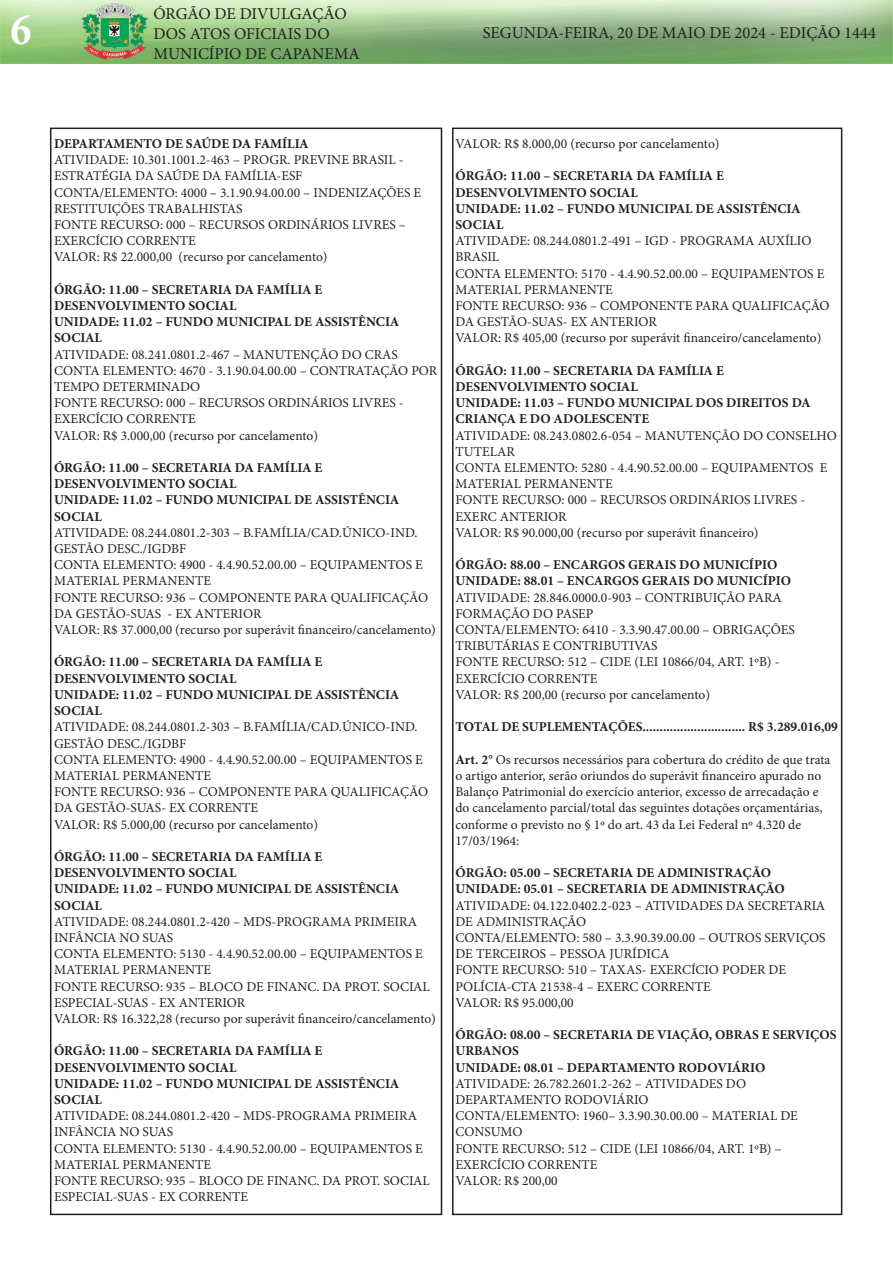
<style>
.page{position:relative;width:893px;height:1263px;background:#fff}
.page>*{position:absolute;margin:0;border:0;box-sizing:border-box;transform-origin:0 0}
.t1{font:700 condensed 45px "Minion Pro";color:#fff}
.t2{font:16.5px/19.8px "Minion Pro";color:#231f20}
.t3{font:13.5px/16.2px "Minion Pro";color:#231f20}
.t4{font:700 13.5px/16.2px "Minion Pro";color:#231f20}
.s1{font-weight:700}
</style>
<div class="page">
<div style="left:50px;top:128px;width:392px;height:1087px;border:2px solid #231f20"></div>
<img style="left:0;top:0;width:893px;height:64px">
<div style="left:452px;top:128px;width:390px;height:1087px;border:2px solid #231f20"></div>
<h1 class="t1" style="left:11px;top:-1px;width:22px">6</h1>
<p class="t2" style="left:153px;top:4px;width:208px">ÓRGÃO DE DIVULGAÇÃO<br>DOS ATOS OFICIAIS DO<br>MUNICÍPIO DE CAPANEMA</p>
<p class="t2" style="left:483px;top:23px;width:395px">SEGUNDA-FEIRA, 20 DE MAIO DE 2024 - EDIÇÃO 1444</p>
<p class="t4" style="left:54px;top:135px;width:256px">DEPARTAMENTO DE SAÚDE DA FAMÍLIA</p>
<p class="t3" style="left:54px;top:152px;width:351px">ATIVIDADE: 10.301.1001.2-463 – PROGR. PREVINE BRASIL -</p>
<p class="t3" style="left:54px;top:168px;width:250px">ESTRATÉGIA DA SAÚDE DA FAMÍLIA-ESF</p>
<p class="t3" style="left:54px;top:184px;width:369px">CONTA/ELEMENTO: 4000 – 3.1.90.94.00.00 – INDENIZAÇÕES E<br>RESTITUIÇÕES TRABALHISTAS</p>
<p class="t3" style="left:54px;top:217px;width:353px">FONTE RECURSO: 000 – RECURSOS ORDINÁRIOS LIVRES –</p>
<p class="t3" style="left:54px;top:233px;width:143px">EXERCÍCIO CORRENTE</p>
<p class="t3" style="left:54px;top:249px;width:275px">VALOR: R$ 22.000,00 (recurso por cancelamento)</p>
<p class="t4" style="left:54px;top:281px;width:270px">ÓRGÃO: 11.00 – SECRETARIA DA FAMÍLIA E</p>
<p class="t4" style="left:54px;top:297px;width:184px">DESENVOLVIMENTO SOCIAL</p>
<p class="t4" style="left:54px;top:314px;width:347px">UNIDADE: 11.02 – FUNDO MUNICIPAL DE ASSISTÊNCIA<br>SOCIAL</p>
<p class="t3" style="left:54px;top:346px;width:345px">ATIVIDADE: 08.241.0801.2-467 – MANUTENÇÃO DO CRAS</p>
<p class="t3" style="left:54px;top:362px;width:385px">CONTA ELEMENTO: 4670 - 3.1.90.04.00.00 – CONTRATAÇÃO POR<br>TEMPO DETERMINADO</p>
<p class="t3" style="left:54px;top:395px;width:351px">FONTE RECURSO: 000 – RECURSOS ORDINÁRIOS LIVRES -</p>
<p class="t3" style="left:54px;top:411px;width:143px">EXERCÍCIO CORRENTE</p>
<p class="t3" style="left:54px;top:427px;width:266px">VALOR: R$ 3.000,00 (recurso por cancelamento)</p>
<p class="t4" style="left:54px;top:459px;width:270px">ÓRGÃO: 11.00 – SECRETARIA DA FAMÍLIA E</p>
<p class="t4" style="left:54px;top:476px;width:184px">DESENVOLVIMENTO SOCIAL</p>
<p class="t4" style="left:54px;top:492px;width:347px">UNIDADE: 11.02 – FUNDO MUNICIPAL DE ASSISTÊNCIA<br>SOCIAL</p>
<p class="t3" style="left:54px;top:524px;width:365px">ATIVIDADE: 08.244.0801.2-303 – B.FAMÍLIA/CAD.ÚNICO-IND.<br>GESTÃO DESC./IGDBF</p>
<p class="t3" style="left:54px;top:557px;width:370px">CONTA ELEMENTO: 4900 - 4.4.90.52.00.00 – EQUIPAMENTOS E<br>MATERIAL PERMANENTE</p>
<p class="t3" style="left:54px;top:589px;width:376px">FONTE RECURSO: 936 – COMPONENTE PARA QUALIFICAÇÃO<br>DA GESTÃO-SUAS - EX ANTERIOR</p>
<p class="t3" style="left:54px;top:622px;width:383px">VALOR: R$ 37.000,00 (recurso por superávit financeiro/cancelamento)</p>
<p class="t4" style="left:54px;top:654px;width:270px">ÓRGÃO: 11.00 – SECRETARIA DA FAMÍLIA E</p>
<p class="t4" style="left:54px;top:670px;width:184px">DESENVOLVIMENTO SOCIAL</p>
<p class="t4" style="left:54px;top:686px;width:347px">UNIDADE: 11.02 – FUNDO MUNICIPAL DE ASSISTÊNCIA<br>SOCIAL</p>
<p class="t3" style="left:54px;top:719px;width:365px">ATIVIDADE: 08.244.0801.2-303 – B.FAMÍLIA/CAD.ÚNICO-IND.<br>GESTÃO DESC./IGDBF</p>
<p class="t3" style="left:54px;top:751px;width:370px">CONTA ELEMENTO: 4900 - 4.4.90.52.00.00 – EQUIPAMENTOS E<br>MATERIAL PERMANENTE</p>
<p class="t3" style="left:54px;top:784px;width:376px">FONTE RECURSO: 936 – COMPONENTE PARA QUALIFICAÇÃO<br>DA GESTÃO-SUAS- EX CORRENTE</p>
<p class="t3" style="left:54px;top:816px;width:266px">VALOR: R$ 5.000,00 (recurso por cancelamento)</p>
<p class="t4" style="left:54px;top:848px;width:270px">ÓRGÃO: 11.00 – SECRETARIA DA FAMÍLIA E</p>
<p class="t4" style="left:54px;top:864px;width:184px">DESENVOLVIMENTO SOCIAL</p>
<p class="t4" style="left:54px;top:881px;width:347px">UNIDADE: 11.02 – FUNDO MUNICIPAL DE ASSISTÊNCIA<br>SOCIAL</p>
<p class="t3" style="left:54px;top:913px;width:364px">ATIVIDADE: 08.244.0801.2-420 – MDS-PROGRAMA PRIMEIRA<br>INFÂNCIA NO SUAS</p>
<p class="t3" style="left:54px;top:946px;width:370px">CONTA ELEMENTO: 5130 - 4.4.90.52.00.00 – EQUIPAMENTOS E<br>MATERIAL PERMANENTE</p>
<p class="t3" style="left:54px;top:978px;width:377px">FONTE RECURSO: 935 – BLOCO DE FINANC. DA PROT. SOCIAL<br>ESPECIAL-SUAS - EX ANTERIOR</p>
<p class="t3" style="left:54px;top:1010px;width:383px">VALOR: R$ 16.322,28 (recurso por superávit financeiro/cancelamento)</p>
<p class="t4" style="left:54px;top:1043px;width:270px">ÓRGÃO: 11.00 – SECRETARIA DA FAMÍLIA E</p>
<p class="t4" style="left:54px;top:1059px;width:184px">DESENVOLVIMENTO SOCIAL</p>
<p class="t4" style="left:54px;top:1075px;width:347px">UNIDADE: 11.02 – FUNDO MUNICIPAL DE ASSISTÊNCIA<br>SOCIAL</p>
<p class="t3" style="left:54px;top:1108px;width:364px">ATIVIDADE: 08.244.0801.2-420 – MDS-PROGRAMA PRIMEIRA<br>INFÂNCIA NO SUAS</p>
<p class="t3" style="left:54px;top:1140px;width:370px">CONTA ELEMENTO: 5130 - 4.4.90.52.00.00 – EQUIPAMENTOS E<br>MATERIAL PERMANENTE</p>
<p class="t3" style="left:54px;top:1172px;width:377px">FONTE RECURSO: 935 – BLOCO DE FINANC. DA PROT. SOCIAL<br>ESPECIAL-SUAS - EX CORRENTE</p>
<p class="t3" style="left:455px;top:136px;width:266px">VALOR: R$ 8.000,00 (recurso por cancelamento)</p>
<p class="t4" style="left:455px;top:168px;width:270px">ÓRGÃO: 11.00 – SECRETARIA DA FAMÍLIA E</p>
<p class="t4" style="left:455px;top:184px;width:184px">DESENVOLVIMENTO SOCIAL</p>
<p class="t4" style="left:455px;top:200px;width:347px">UNIDADE: 11.02 – FUNDO MUNICIPAL DE ASSISTÊNCIA<br>SOCIAL</p>
<p class="t3" style="left:455px;top:233px;width:357px">ATIVIDADE: 08.244.0801.2-491 – IGD - PROGRAMA AUXÍLIO<br>BRASIL</p>
<p class="t3" style="left:455px;top:265px;width:370px">CONTA ELEMENTO: 5170 - 4.4.90.52.00.00 – EQUIPAMENTOS E<br>MATERIAL PERMANENTE</p>
<p class="t3" style="left:455px;top:298px;width:376px">FONTE RECURSO: 936 – COMPONENTE PARA QUALIFICAÇÃO<br>DA GESTÃO-SUAS- EX ANTERIOR</p>
<p class="t3" style="left:455px;top:330px;width:367px">VALOR: R$ 405,00 (recurso por superávit financeiro/cancelamento)</p>
<p class="t4" style="left:455px;top:362px;width:270px">ÓRGÃO: 11.00 – SECRETARIA DA FAMÍLIA E</p>
<p class="t4" style="left:455px;top:378px;width:184px">DESENVOLVIMENTO SOCIAL</p>
<p class="t4" style="left:455px;top:395px;width:357px">UNIDADE: 11.03 – FUNDO MUNICIPAL DOS DIREITOS DA<br>CRIANÇA E DO ADOLESCENTE</p>
<p class="t3" style="left:455px;top:427px;width:383px">ATIVIDADE: 08.243.0802.6-054 – MANUTENÇÃO DO CONSELHO<br>TUTELAR</p>
<p class="t3" style="left:455px;top:460px;width:373px">CONTA ELEMENTO: 5280 - 4.4.90.52.00.00 – EQUIPAMENTOS E<br>MATERIAL PERMANENTE</p>
<p class="t3" style="left:455px;top:492px;width:351px">FONTE RECURSO: 000 – RECURSOS ORDINÁRIOS LIVRES -</p>
<p class="t3" style="left:455px;top:508px;width:113px">EXERC ANTERIOR</p>
<p class="t3" style="left:455px;top:524px;width:305px">VALOR: R$ 90.000,00 (recurso por superávit financeiro)</p>
<p class="t4" style="left:455px;top:557px;width:323px">ÓRGÃO: 88.00 – ENCARGOS GERAIS DO MUNICÍPIO</p>
<p class="t4" style="left:455px;top:573px;width:337px">UNIDADE: 88.01 – ENCARGOS GERAIS DO MUNICÍPIO</p>
<p class="t3" style="left:455px;top:589px;width:328px">ATIVIDADE: 28.846.0000.0-903 – CONTRIBUIÇÃO PARA</p>
<p class="t3" style="left:455px;top:605px;width:140px">FORMAÇÃO DO PASEP</p>
<p class="t3" style="left:455px;top:622px;width:341px">CONTA/ELEMENTO: 6410 - 3.3.90.47.00.00 – OBRIGAÇÕES<br>TRIBUTÁRIAS E CONTRIBUTIVAS</p>
<p class="t3" style="left:455px;top:654px;width:325px">FONTE RECURSO: 512 – CIDE (LEI 10866/04, ART. 1ºB) -</p>
<p class="t3" style="left:455px;top:670px;width:143px">EXERCÍCIO CORRENTE</p>
<p class="t3" style="left:455px;top:686px;width:256px">VALOR: R$ 200,00 (recurso por cancelamento)</p>
<p class="t4" style="left:455px;top:719px;width:384px">TOTAL DE SUPLEMENTAÇÕES.............................. R$ 3.289.016,09</p>
<p class="t3" style="left:455px;top:751px;width:376px"><span class="s1">Art. 2°</span> Os recursos necessários para cobertura do crédito de que trata o artigo anterior, serão oriundos do superávit financeiro apurado no Balanço Patrimonial do exercício anterior, excesso de arrecadação e do cancelamento parcial/total das seguintes dotações orçamentárias, conforme o previsto no § 1º do art. 43 da Lei Federal nº 4.320 de 17/03/1964:</p>
<p class="t4" style="left:455px;top:864px;width:317px">ÓRGÃO: 05.00 – SECRETARIA DE ADMINISTRAÇÃO</p>
<p class="t4" style="left:455px;top:881px;width:331px">UNIDADE: 05.01 – SECRETARIA DE ADMINISTRAÇÃO</p>
<p class="t3" style="left:455px;top:897px;width:371px">ATIVIDADE: 04.122.0402.2-023 – ATIVIDADES DA SECRETARIA<br>DE ADMINISTRAÇÃO</p>
<p class="t3" style="left:455px;top:929px;width:372px">CONTA/ELEMENTO: 580 – 3.3.90.39.00.00 – OUTROS SERVIÇOS<br>DE TERCEIROS – PESSOA JURÍDICA</p>
<p class="t3" style="left:455px;top:962px;width:332px">FONTE RECURSO: 510 – TAXAS- EXERCÍCIO PODER DE</p>
<p class="t3" style="left:455px;top:978px;width:257px">POLÍCIA-CTA 21538-4 – EXERC CORRENTE</p>
<p class="t3" style="left:455px;top:994px;width:120px">VALOR: R$ 95.000,00</p>
<p class="t4" style="left:455px;top:1026px;width:383px">ÓRGÃO: 08.00 – SECRETARIA DE VIAÇÃO, OBRAS E SERVIÇOS<br>URBANOS</p>
<p class="t4" style="left:455px;top:1059px;width:311px">UNIDADE: 08.01 – DEPARTAMENTO RODOVIÁRIO</p>
<p class="t3" style="left:455px;top:1075px;width:292px">ATIVIDADE: 26.782.2601.2-262 – ATIVIDADES DO</p>
<p class="t3" style="left:455px;top:1091px;width:195px">DEPARTAMENTO RODOVIÁRIO</p>
<p class="t3" style="left:455px;top:1108px;width:344px">CONTA/ELEMENTO: 1960– 3.3.90.30.00.00 – MATERIAL DE</p>
<p class="t3" style="left:455px;top:1124px;width:68px">CONSUMO</p>
<p class="t3" style="left:455px;top:1140px;width:328px">FONTE RECURSO: 512 – CIDE (LEI 10866/04, ART. 1ºB) –</p>
<p class="t3" style="left:455px;top:1156px;width:143px">EXERCÍCIO CORRENTE</p>
<p class="t3" style="left:455px;top:1172px;width:104px">VALOR: R$ 200,00</p>
</div>
